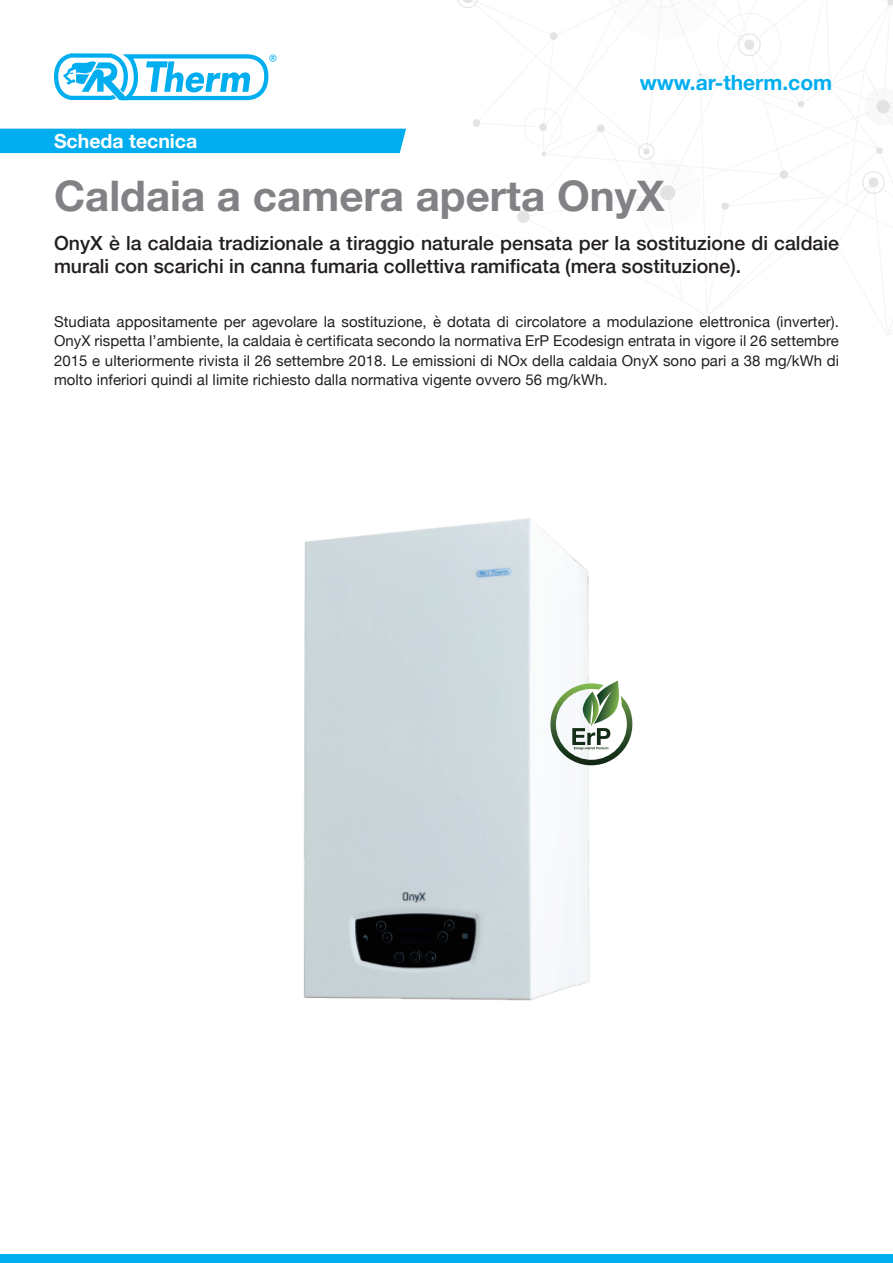
<style>
.page{position:relative;width:893px;height:1263px;background:#fff}
.page>*{position:absolute;margin:0;border:0;box-sizing:border-box;transform-origin:0 0}
.t1{font:700 42.15px "Helvetica Neue";color:#808285}
.t2{font:700 21px "Helvetica Neue";color:#00aeef}
.t3{font:500 19.5px/23.4px "Helvetica Neue";color:#231f20}
.t4{font:700 19.5px "Helvetica Neue";color:#fff}
.t5{font:15px/19.5px "Helvetica Neue";letter-spacing:.005em;color:#231f20;text-align:justify}
</style>
<div class="page">
<svg style="left:457px;top:0;width:436px;height:248px"></svg>
<svg style="left:54px;top:53px;width:222px;height:48px"></svg>
<div style="left:0;top:1254px;width:893px;height:9px;background:#00aeef"></div>
<img style="left:303px;top:518px;width:287px;height:483px">
<svg style="left:550px;top:680px;width:83px;height:86px"></svg>
<div style="left:0;top:129px;width:406px;height:24px;background:#00aeef"></div>
<p class="t4" style="left:54px;top:125px;width:145px">Scheda tecnica</p>
<h2 class="t2" style="left:640px;top:66px;width:194px">www.ar-therm.com</h2>
<p class="t1" style="left:54px;top:163px;width:612px">Caldaia a camera aperta OnyX</p>
<p class="t3" style="left:54px;top:229px;width:786px">OnyX è la caldaia tradizionale a tiraggio naturale pensata per la sostituzione di caldaie murali con scarichi in canna fumaria collettiva ramificata (mera sostituzione).</p>
<p class="t5" style="left:54px;top:313px;width:786px">Studiata appositamente per agevolare la sostituzione, è dotata di circolatore a modulazione elettronica (inverter).<br>OnyX rispetta l’ambiente, la caldaia è certificata secondo la normativa ErP Ecodesign entrata in vigore il 26 settembre 2015 e ulteriormente rivista il 26 settembre 2018. Le emissioni di NOx della caldaia OnyX sono pari a 38 mg/kWh di molto inferiori quindi al limite richiesto dalla normativa vigente ovvero 56 mg/kWh.</p>
</div>
